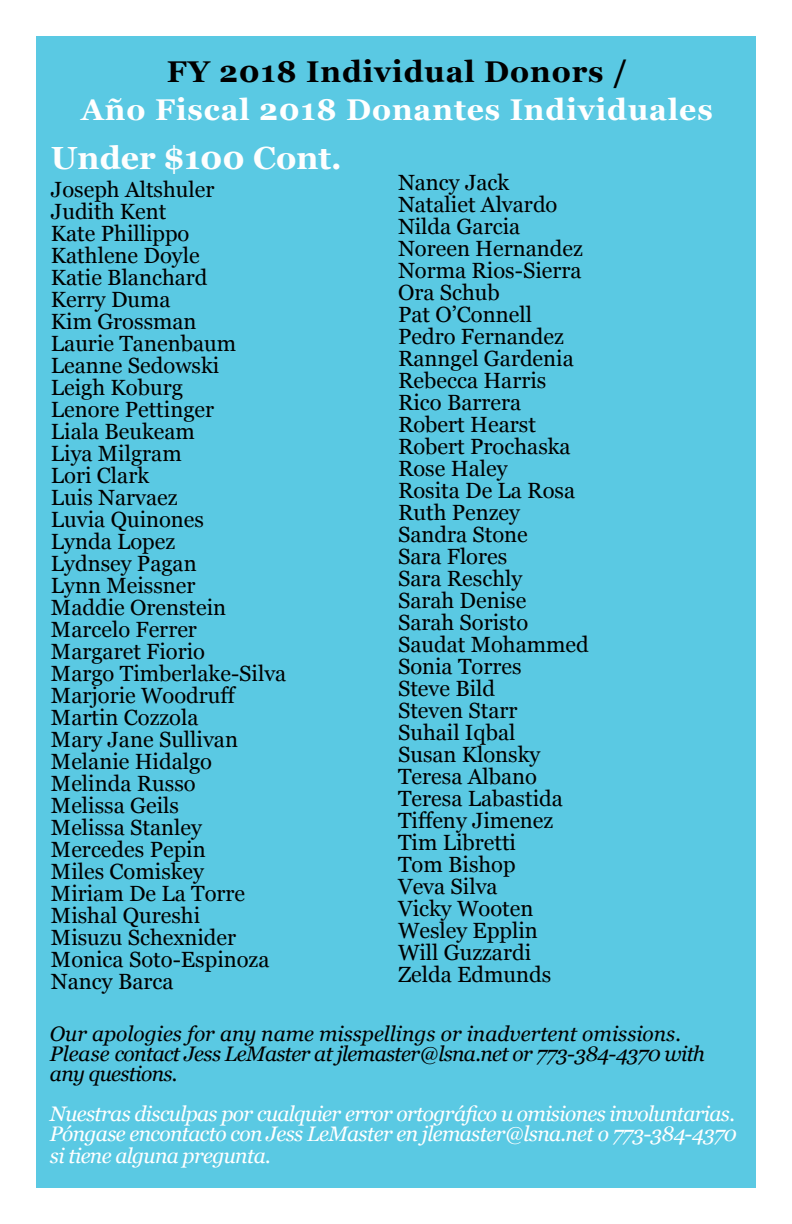
<style>
.page{position:relative;width:792px;height:1224px;background:#fff}
.page>*{position:absolute;margin:0;border:0;box-sizing:border-box;transform-origin:0 0}
.t1{font:700 32px "Georgia";color:#fefefe}
.t2{font:700 30px "Georgia";letter-spacing:.03em;color:#fff}
.t3{font:700 30px "Georgia";letter-spacing:.03em;color:#000}
.t4{font:22px/22px "Georgia";color:#000}
.t5{font:italic 21px/20px "Georgia";letter-spacing:-.03em;color:#fff}
.t6{font:italic 21px/20px "Georgia";color:#000}
</style>
<div class="page">
<div style="left:36px;top:36px;width:720px;height:1152px;background:#5ac9e3"></div>
<h2 class="t3" style="left:167px;top:49px;width:462px">FY 2018 Individual Donors /</h2>
<h2 class="t2" style="left:81px;top:87px;width:633px">Año Fiscal 2018 Donantes Individuales</h2>
<h1 class="t1" style="left:51px;top:133px;width:292px">Under $100 Cont.</h1>
<p class="t4" style="left:51px;top:177px;width:237px">Joseph Altshuler<br>Judith Kent<br>Kate Phillippo<br>Kathlene Doyle<br>Katie Blanchard<br>Kerry Duma<br>Kim Grossman<br>Laurie Tanenbaum<br>Leanne Sedowski<br>Leigh Koburg<br>Lenore Pettinger<br>Liala Beukeam<br>Liya Milgram<br>Lori Clark<br>Luis Narvaez<br>Luvia Quinones<br>Lynda Lopez<br>Lydnsey Pagan<br>Lynn Meissner<br>Maddie Orenstein<br>Marcelo Ferrer<br>Margaret Fiorio<br>Margo Timberlake-Silva<br>Marjorie Woodruff<br>Martin Cozzola<br>Mary Jane Sullivan<br>Melanie Hidalgo<br>Melinda Russo<br>Melissa Geils<br>Melissa Stanley<br>Mercedes Pepin<br>Miles Comiskey<br>Miriam De La Torre<br>Mishal Qureshi<br>Misuzu Schexnider<br>Monica Soto-Espinoza<br>Nancy Barca</p>
<p class="t4" style="left:398px;top:170px;width:192px">Nancy Jack<br>Nataliet Alvardo<br>Nilda Garcia<br>Noreen Hernandez<br>Norma Rios-Sierra<br>Ora Schub<br>Pat O’Connell<br>Pedro Fernandez<br>Ranngel Gardenia<br>Rebecca Harris<br>Rico Barrera<br>Robert Hearst<br>Robert Prochaska<br>Rose Haley<br>Rosita De La Rosa<br>Ruth Penzey<br>Sandra Stone<br>Sara Flores<br>Sara Reschly<br>Sarah Denise<br>Sarah Soristo<br>Saudat Mohammed<br>Sonia Torres<br>Steve Bild<br>Steven Starr<br>Suhail Iqbal<br>Susan Klonsky<br>Teresa Albano<br>Teresa Labastida<br>Tiffeny Jimenez<br>Tim Libretti<br>Tom Bishop<br>Veva Silva<br>Vicky Wooten<br>Wesley Epplin<br>Will Guzzardi<br>Zelda Edmunds</p>
<p class="t6" style="left:50px;top:1023px;width:657px">Our apologies for any name misspellings or inadvertent omissions.<br>Please contact Jess LeMaster at jlemaster@lsna.net or 773-384-4370 with any questions.</p>
<p class="t5" style="left:50px;top:1103px;width:688px">Nuestras disculpas por cualquier error ortográfico u omisiones involuntarias.<br>Póngase encontacto con Jess LeMaster en jlemaster@lsna.net o 773-384-4370</p>
<p class="t5" style="left:50px;top:1145px;width:222px">si tiene alguna pregunta.</p>
</div>
